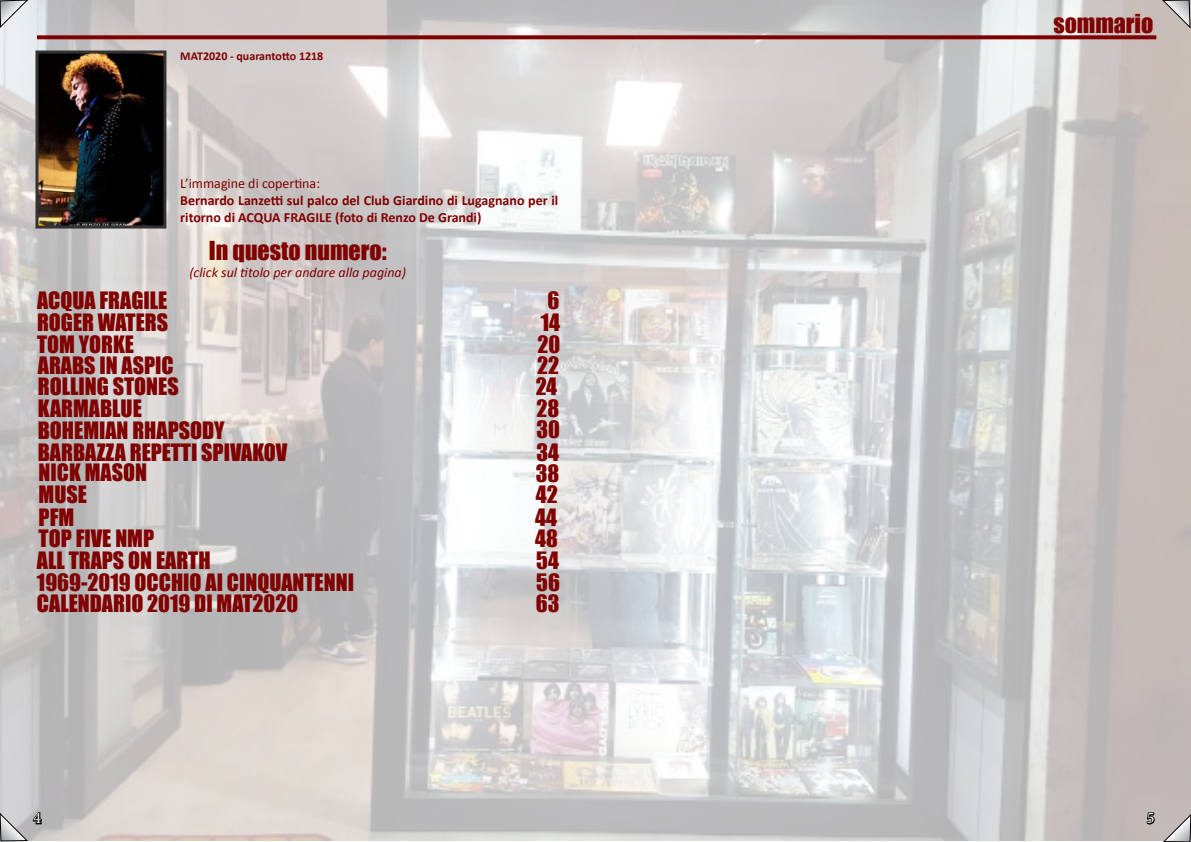
<style>
.page{position:relative;width:1191px;height:842px;background:#fff}
.page>*{position:absolute;margin:0;border:0;box-sizing:border-box;transform-origin:0 0}
.t1{font:24px "Impact";color:#800000}
.t2{font:22px/21.5px "Impact";color:#800000}
.t3{font:16px "Minion Pro";color:#fff}
.t4{font:700 14px/16.8px "Calibri";color:#800000}
.t5{font:italic 14px "Calibri";color:#800000}
.t6{font:14px "Calibri";color:#800000}
.t7{font:700 12px "Calibri";color:#800000}
</style>
<div class="page">
<img style="left:0;top:0;width:1190px;height:840px">
<img style="left:39px;top:55px;width:123px;height:170px">
<div style="left:35px;top:51px;width:131px;height:178px;border:3px solid #333"></div>
<svg style="left:37px;top:35px;width:1119px;height:4px;background:#861010"></svg>
<svg style="left:1145px;top:811px;width:46px;height:31px"></svg>
<svg style="left:1160px;top:0;width:31px;height:30px"></svg>
<svg style="left:0;top:809px;width:43px;height:33px"></svg>
<svg style="left:0;top:0;width:30px;height:29px"></svg>
<p class="t7" style="left:180px;top:48px;width:145px">MAT2020 - quarantotto 1218</p>
<p class="t6" style="left:180px;top:175px;width:141px">L’immagine di copertina:</p>
<p class="t4" style="left:180px;top:192px;width:379px">Bernardo Lanzetti sul palco del Club Giardino di Lugagnano per il ritorno di ACQUA FRAGILE (foto di Renzo De Grandi)</p>
<p class="t1" style="left:209px;top:232px;width:179px">In questo numero:</p>
<p class="t5" style="left:189px;top:263px;width:218px">(click sul titolo per andare alla pagina)</p>
<p class="t2" style="left:37px;top:289px;width:132px">ACQUA FRAGILE</p>
<p class="t2" style="left:547px;top:289px;width:13px">6</p>
<p class="t2" style="left:37px;top:311px;width:133px">ROGER WATERS</p>
<p class="t2" style="left:541px;top:311px;width:21px">14</p>
<p class="t2" style="left:37px;top:333px;width:252px">TOM YORKE<br>ARABS IN ASPIC<br>ROLLING STONES<br>KARMABLUE<br>BOHEMIAN RHAPSODY<br>BARBAZZA REPETTI SPIVAKOV<br>NICK MASON<br>MUSE</p>
<p class="t2" style="left:37px;top:527px;width:318px;line-height:21.9px">TOP FIVE NMP<br>ALL TRAPS ON EARTH<br>1969-2019 OCCHIO AI CINQUANTENNI<br>CALENDARIO 2019 DI MAT2020</p>
<p class="t2" style="left:535px;top:333px;width:26px">20<br>22<br>24<br>28<br>30<br>34<br>38<br>42</p>
<p class="t2" style="left:535px;top:527px;width:26px;line-height:21.9px;text-align:justify">48<br>54<br>56<br>63</p>
<p class="t2" style="left:39px;top:506px;width:37px">PFM</p>
<p class="t2" style="left:535px;top:506px;width:23px">44</p>
<p class="t1" style="left:1053px;top:5px;width:101px">sommario</p>
<p class="t3" style="left:34px;top:807px;width:9px">4</p>
<p class="t3" style="left:1146px;top:807px;width:9px">5</p>
</div>
